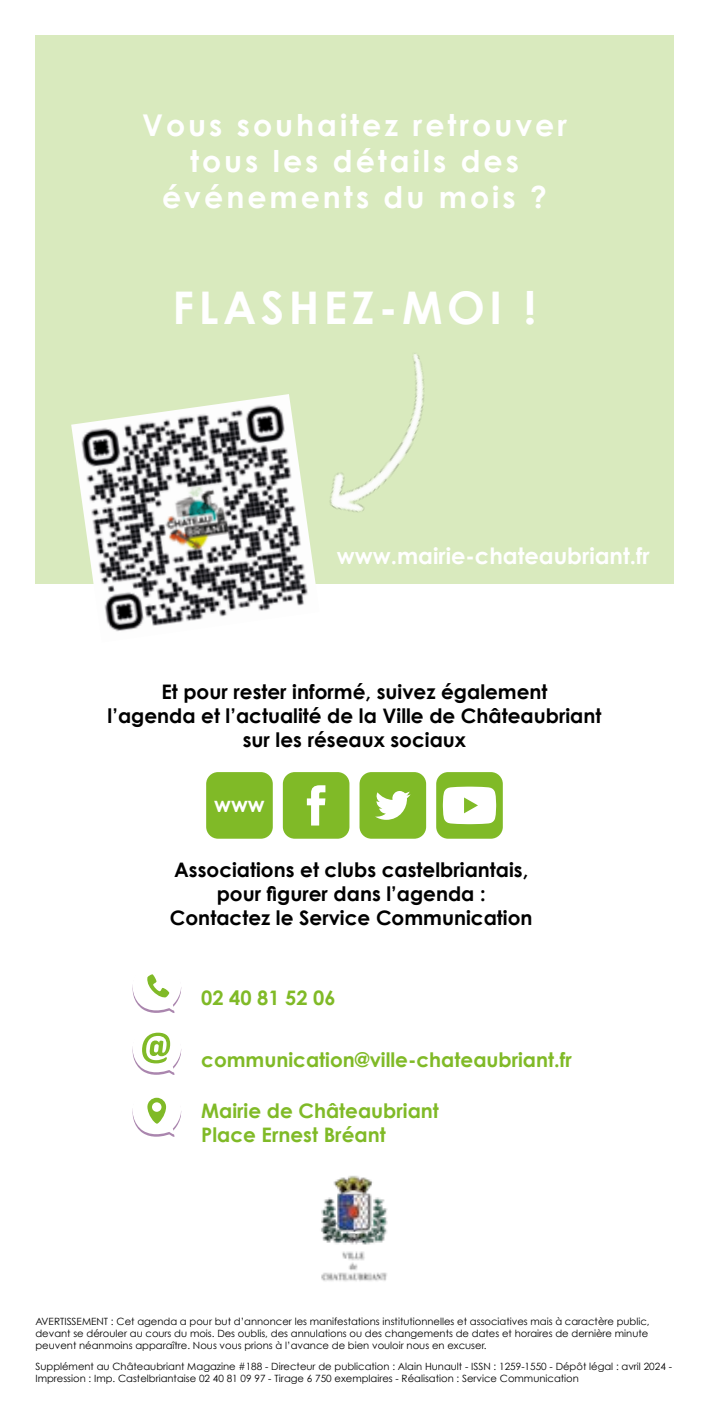
<style>
.page{position:relative;width:709px;height:1418px;background:#fff}
.page>*{position:absolute;margin:0;border:0;box-sizing:border-box;transform-origin:0 0}
.t1{font:700 45px "Century Gothic";letter-spacing:.1em;color:#fff}
.t2{font:700 30px/36px "Century Gothic";letter-spacing:.1em;color:#fff;text-align:center}
.t3{font:700 22.5px "Century Gothic";color:#fff}
.t4{font:700 21px "Century Gothic";color:#fff}
.t5{font:700 20px/24px "Century Gothic";color:#000;text-align:center}
.t6{font:700 20px/24px "Century Gothic";color:#80ba27}
.t7{font:10px/12px "Century Gothic";color:#000}
</style>
<div class="page">
<div style="left:35px;top:35px;width:638px;height:549px;background:#d9eabe"></div>
<img style="left:71px;top:397px;width:237px;height:235px">
<img style="left:321px;top:1175px;width:67px;height:107px">
<img style="left:269px;top:353px;width:155px;height:231px">
<div style="left:283px;top:772px;width:66px;height:66px;background:#80ba27;border-radius:12px"></div>
<svg style="left:307px;top:785px;width:18px;height:40px"></svg>
<div style="left:359px;top:772px;width:67px;height:66px;background:#80ba27;border-radius:12px"></div>
<svg style="left:375px;top:791px;width:35px;height:28px"></svg>
<div style="left:436px;top:772px;width:67px;height:66px;background:#80ba27;border-radius:12px"></div>
<svg style="left:443px;top:786px;width:53px;height:38px;background:#eff6e4"></svg>
<div style="left:206px;top:772px;width:67px;height:66px;background:#80ba27;border-radius:12px"></div>
<svg style="left:132px;top:1032px;width:50px;height:43px"></svg>
<svg style="left:132px;top:1097px;width:50px;height:40px"></svg>
<svg style="left:132px;top:974px;width:50px;height:39px"></svg>
<h2 class="t2" style="left:142px;top:107px;width:426px">Vous souhaitez retrouver tous les détails des événements du mois ?</h2>
<h1 class="t1" style="left:173px;top:280px;width:365px">FLASHEZ-MOI !</h1>
<h3 class="t3" style="left:337px;top:541px;width:314px">www.mairie-chateaubriant.fr</h3>
<h3 class="t5" style="left:108px;top:679px;width:495px">Et pour rester informé, suivez également<br>l’agenda et l’actualité de la Ville de Châteaubriant sur les réseaux sociaux</h3>
<h3 class="t4" style="left:214px;top:791px;width:52px">www</h3>
<h3 class="t5" style="left:170px;top:857px;width:364px">Associations et clubs castelbriantais, pour figurer dans l’agenda :<br>Contactez le Service Communication</h3>
<h3 class="t6" style="left:201px;top:985px;width:136px">02 40 81 52 06</h3>
<h3 class="t6" style="left:201px;top:1047px;width:372px">communication@ville-chateaubriant.fr</h3>
<h3 class="t6" style="left:201px;top:1097px;width:239px">Mairie de Châteaubriant<br>Place Ernest Bréant</h3>
<p class="t7" style="left:35px;top:1314px;width:615px">AVERTISSEMENT : Cet agenda a pour but d’annoncer les manifestations institutionnelles et associatives mais à caractère public, devant se dérouler au cours du mois. Des oublis, des annulations ou des changements de dates et horaires de dernière minute peuvent néanmoins apparaître. Nous vous prions à l’avance de bien vouloir nous en excuser.</p>
<p class="t7" style="left:35px;top:1359px;width:638px">Supplément au Châteaubriant Magazine #188 - Directeur de publication : Alain Hunault - ISSN : 1259-1550 - Dépôt légal : avril 2024 -<br>Impression : Imp. Castelbriantaise 02 40 81 09 97 - Tirage 6 750 exemplaires - Réalisation : Service Communication</p>
</div>
